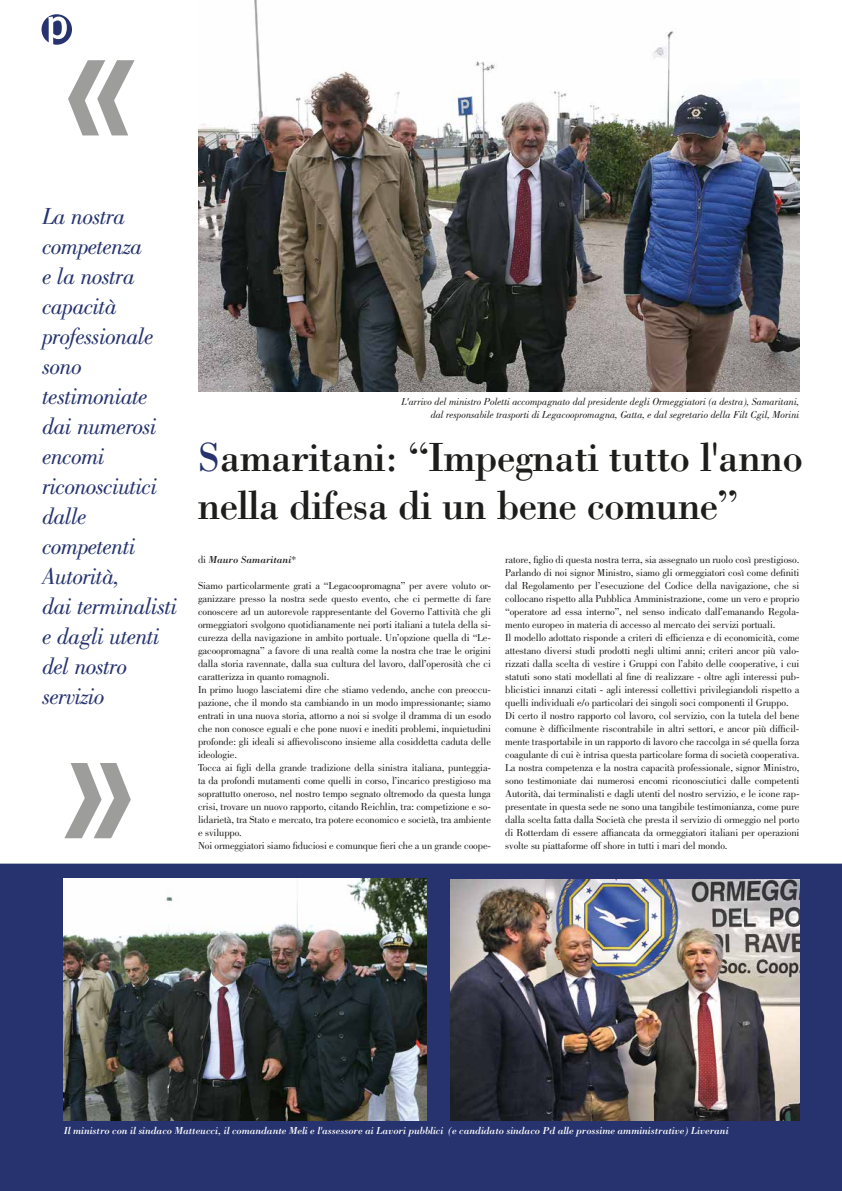
<style>
.page{position:relative;width:842px;height:1191px;background:#fff}
.page>*{position:absolute;margin:0;border:0;box-sizing:border-box;transform-origin:0 0}
.t1{font:italic 233.6px "Bodoni Std Poster";color:#9d9d9c;scale:.61 1}
.t2{font:42px/47px "Bodoni Std";letter-spacing:-.02em;color:#1d1d1b}
.t3{font:italic 24px/30px "Bodoni Std";letter-spacing:-.025em;color:#26336e}
.t4{font:10.5px/13px "Bodoni Std";letter-spacing:-.01em;color:#1d1d1b}
.t5{font:italic 10.5px/13px "Bodoni Std";letter-spacing:-.01em;color:#1d1d1b;text-align:right}
.t6{font:italic 10.5px "Bodoni Std";letter-spacing:-.01em;color:#fff}
.t7{font:italic 10.5px "Bodoni Std";letter-spacing:-.01em;color:#1d1d1b}
.s1{color:#26336e}
.s2{font-style:normal}
</style>
<div class="page">
<div style="left:42px;top:14px;width:30px;height:31px;background:#26336e;border-radius:50%"></div>
<svg style="left:48px;top:16px;width:19px;height:29px"></svg>
<img style="left:198px;top:0;width:601px;height:392px">
<div style="left:0;top:863px;width:842px;height:328px;background:#26336e"></div>
<img style="left:63px;top:878px;width:363px;height:242px">
<img style="left:450px;top:879px;width:349px;height:241px">
<h1 class="t1" style="left:62px;top:-69px;width:132px">«</h1>
<h3 class="t3" style="left:43px;top:201px;width:136px">La nostra competenza<br>e la nostra capacità professionale sono testimoniate dai numerosi encomi riconosciutici dalle competenti<br>Autorità,<br>dai terminalisti e dagli utenti del nostro servizio</h3>
<h1 class="t1" style="left:62px;top:634px;width:132px">»</h1>
<p class="t5" style="left:401px;top:395px;width:399px">L'arrivo del ministro Poletti accompagnato dal presidente degli Ormeggiatori (a destra), Samaritani, dal responsabile trasporti di Legacoopromagna, Gatta, e dal segretario della Filt Cgil, Morini</p>
<h2 class="t2" style="left:198px;top:433px;width:607px"><span class="s1">S</span>amaritani: “Impegnati tutto l'anno nella difesa di un bene comune”</h2>
<p class="t7" style="left:198px;top:553px;width:100px"><span class="s2">di</span> Mauro Samaritani<span class="s2">*</span></p>
<p class="t4" style="left:198px;top:579px;width:295px">Siamo particolarmente grati a “Legacoopromagna” per avere voluto or&shy;ganizzare presso la nostra sede questo evento, che ci permette di fare conoscere ad un autorevole rappresentante del Governo l’attività che gli ormeggiatori svolgono quotidianamente nei porti italiani a tutela della si&shy;curezza della navigazione in ambito portuale. Un’opzione quella di “Le&shy;gacoopromagna” a favore di una realtà come la nostra che trae le origini dalla storia ravennate, dalla sua cultura del lavoro, dall’operosità che ci caratterizza in quanto romagnoli.<br>In primo luogo lasciatemi dire che stiamo vedendo, anche con preoccu&shy;pazione, che il mondo sta cambiando in un modo impressionante; siamo entrati in una nuova storia, attorno a noi si svolge il dramma di un esodo che non conosce eguali e che pone nuovi e inediti problemi, inquietudini profonde: gli ideali si affievoliscono insieme alla cosiddetta caduta delle ideologie.<br>Tocca ai figli della grande tradizione della sinistra italiana, punteggia&shy;ta da profondi mutamenti come quelli in corso, l’incarico prestigioso ma soprattutto oneroso, nel nostro tempo segnato oltremodo da questa lunga crisi, trovare un nuovo rapporto, citando Reichlin, tra: competizione e so&shy;lidarietà, tra Stato e mercato, tra potere economico e società, tra ambiente e sviluppo.<br>Noi ormeggiatori siamo fiduciosi e comunque fieri che a un grande coope-</p>
<p class="t4" style="left:505px;top:553px;width:296px">ratore, figlio di questa nostra terra, sia assegnato un ruolo così prestigioso.<br>Parlando di noi signor Ministro, siamo gli ormeggiatori così come definiti dal Regolamento per l’esecuzione del Codice della navigazione, che si collocano rispetto alla Pubblica Amministrazione, come un vero e proprio “operatore ad essa interno”, nel senso indicato dall’emanando Regola&shy;mento europeo in materia di accesso al mercato dei servizi portuali.<br>Il modello adottato risponde a criteri di efficienza e di economicità, come attestano diversi studi prodotti negli ultimi anni; criteri ancor più valo&shy;rizzati dalla scelta di vestire i Gruppi con l’abito delle cooperative, i cui statuti sono stati modellati al fine di realizzare - oltre agli interessi pub&shy;blicistici innanzi citati - agli interessi collettivi privilegiandoli rispetto a quelli individuali e/o particolari dei singoli soci componenti il Gruppo.<br>Di certo il nostro rapporto col lavoro, col servizio, con la tutela del bene comune è difficilmente riscontrabile in altri settori, e ancor più difficil&shy;mente trasportabile in un rapporto di lavoro che raccolga in sé quella forza coagulante di cui è intrisa questa particolare forma di società cooperativa.<br>La nostra competenza e la nostra capacità professionale, signor Ministro, sono testimoniate dai numerosi encomi riconosciutici dalle competenti Autorità, dai terminalisti e dagli utenti del nostro servizio, e le icone rap&shy;presentate in questa sede ne sono una tangibile testimonianza, come pure dalla scelta fatta dalla Società che presta il servizio di ormeggio nel porto di Rotterdam di essere affiancata da ormeggiatori italiani per operazioni svolte su piattaforme off shore in tutti i mari del mondo.</p>
<p class="t6" style="left:64px;top:1124px;width:666px">Il ministro con il sindaco Matteucci, il comandante Meli e l'assessore ai Lavori pubblici (e candidato sindaco Pd alle prossime amministrative) Liverani</p>
</div>
